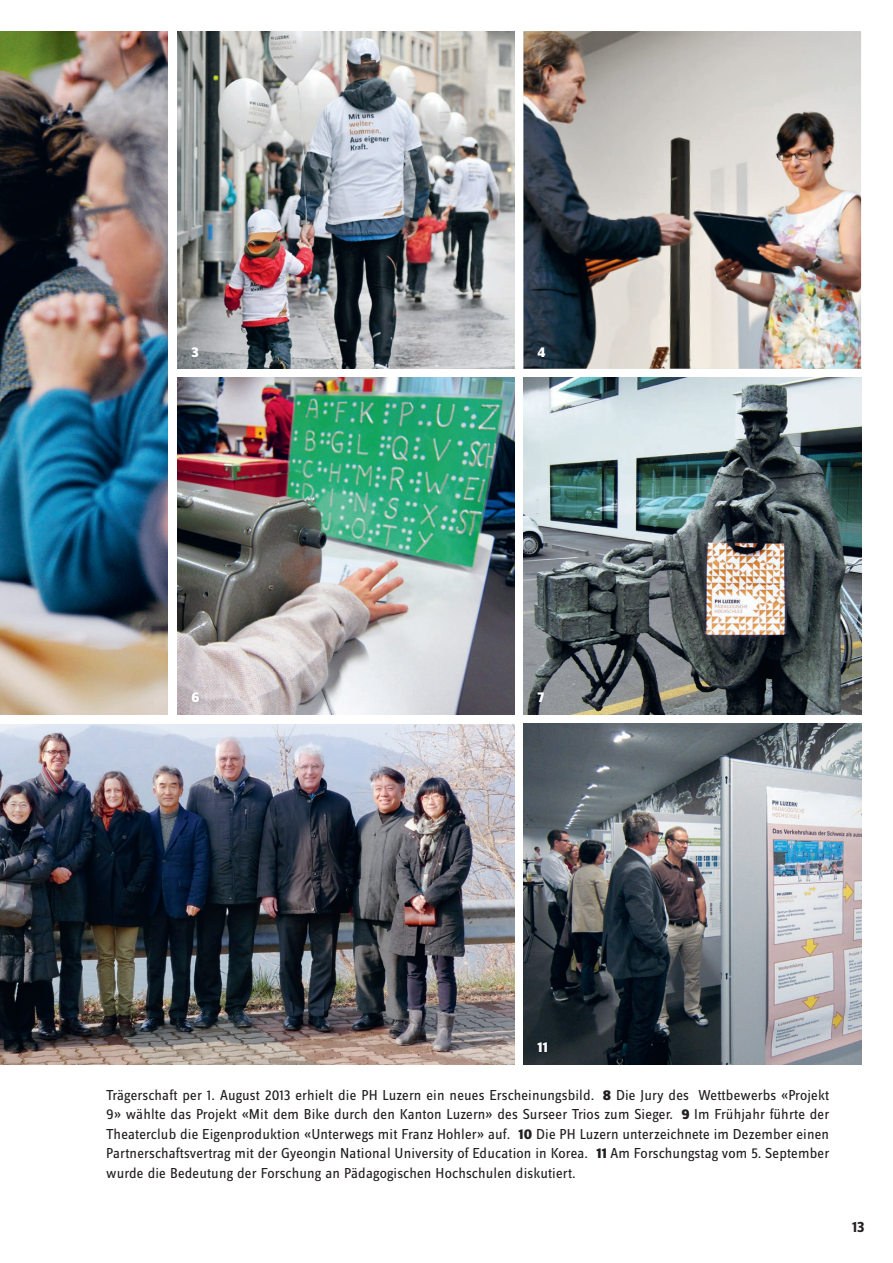
<style>
.page{position:relative;width:893px;height:1263px;background:#fff}
.page>*{position:absolute;margin:0;border:0;box-sizing:border-box;transform-origin:0 0}
.t1{font:700 15.75px "Zine Sans Dis";color:#231f20}
.t2{font:15px/19.5px "Zine Sans Dis";letter-spacing:.01em;color:#231f20;text-align:justify}
.t3{font:800 15px "Zine Sans Dis";color:#fff}
.s1{font-weight:800}
</style>
<div class="page">
<img style="left:523px;top:724px;width:338px;height:340px">
<img style="left:177px;top:377px;width:338px;height:338px">
<img style="left:523px;top:377px;width:338px;height:338px">
<img style="left:0;top:725px;width:515px;height:339px">
<img style="left:0;top:31px;width:168px;height:683px">
<img style="left:177px;top:31px;width:338px;height:338px">
<img style="left:523px;top:31px;width:338px;height:338px">
<p class="t3" style="left:191px;top:344px;width:9px">3</p>
<p class="t3" style="left:191px;top:689px;width:10px">6</p>
<p class="t3" style="left:538px;top:344px;width:9px">4</p>
<p class="t3" style="left:538px;top:689px;width:8px">7</p>
<p class="t3" style="left:538px;top:1039px;width:12px">11</p>
<p class="t2" style="left:106px;top:1086px;width:724px">Trägerschaft per 1. August 2013 erhielt die PH Luzern ein neues Erscheinungsbild. <span class="s1">8</span> Die Jury des Wettbewerbs «Projekt 9» wählte das Projekt «Mit dem Bike durch den Kanton Luzern» des Surseer Trios zum Sieger. <span class="s1">9</span> Im Frühjahr führte der Theaterclub die Eigenproduktion «Unterwegs mit Franz Hohler» auf. <span class="s1">10</span> Die PH Luzern unterzeichnete im Dezember einen Partnerschaftsvertrag mit der Gyeongin National University of Education in Korea. <span class="s1">11</span> Am Forschungstag vom 5. September wurde die Bedeutung der Forschung an Pädagogischen Hochschulen diskutiert.</p>
<p class="t1" style="left:852px;top:1218px;width:14px">13</p>
</div>
